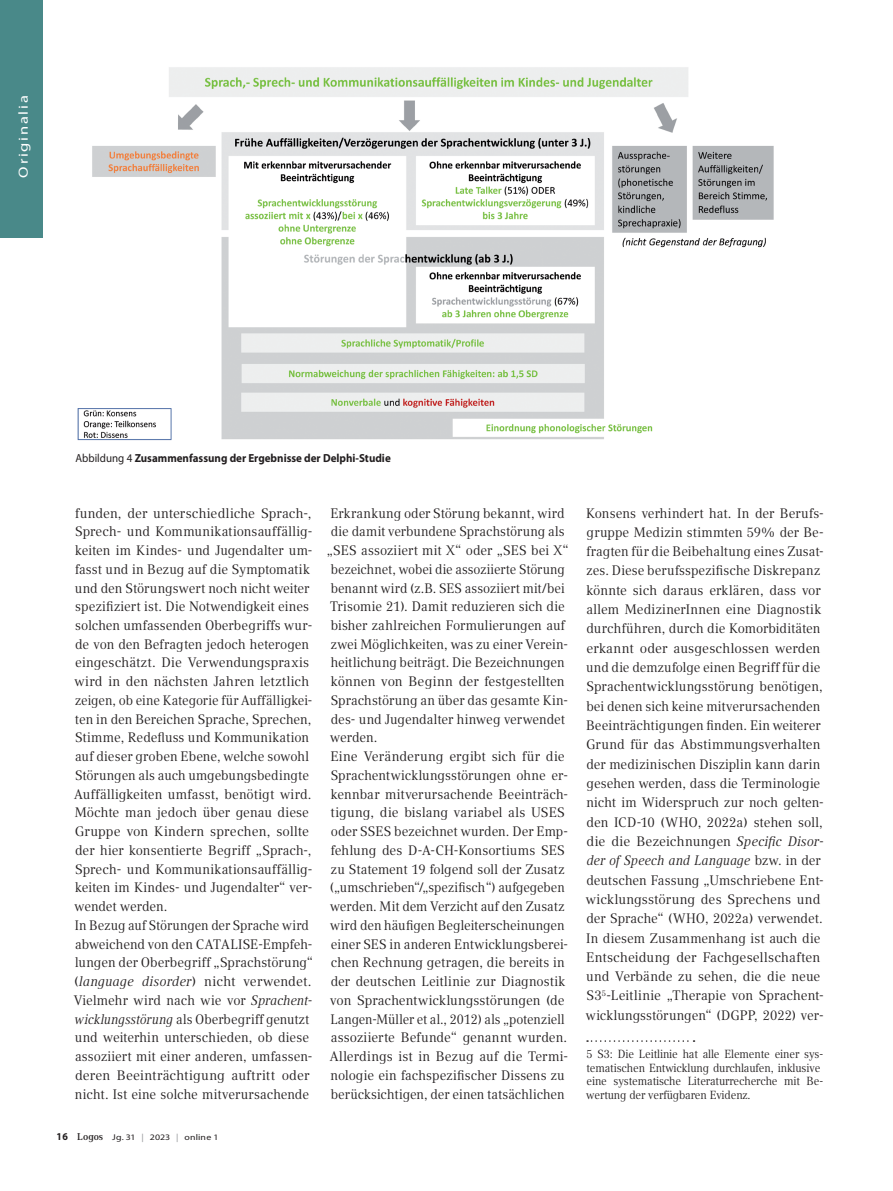
<style>
.page{position:relative;width:893px;height:1191px;background:#fff}
.page>*{position:absolute;margin:0;border:0;box-sizing:border-box;transform-origin:0 0}
.t1{font:13.65px/19.4px "Compatil Text LT Pro";color:#231f20;scale:.96 1}
.t2{font:13.65px/18.8px "Compatil Text LT Pro";color:#231f20}
.t3{font:13.65px "Compatil Text LT Pro";color:#231f20;scale:.95 1}
.t4{font:13.65px "Compatil Text LT Pro";color:#231f20;scale:.93 1}
.t5{font:13.65px "Compatil Text LT Pro";color:#231f20;scale:.94 1}
.t6{font:13.2px "Myriad Pro";letter-spacing:.105em;color:#fff;scale:1.25 1}
.t7{font:11.7px/13.5px "Compatil Text LT Pro";letter-spacing:-.01em;color:#231f20;scale:.94 1}
.t8{font:700 11.7px "Myriad Pro";color:#231f20;scale:.94 1}
.t9{font:700 10.5px "Myriad Pro";color:#231f20;scale:.94 1}
.t10{font:8.4px "Myriad Pro";letter-spacing:.015em;color:#231f20;scale:1.18 1}
.s1{font-weight:400}
.s2{font-style:italic}
.s3{font-family:"Compatil Text LT Pro";font-weight:700;font-size:9.75px}
.s4{color:#939598}
</style>
<div class="page">
<div style="left:0;top:0;width:43px;height:238px;background:#498989"></div>
<svg style="left:587px;top:1040px;width:107px;height:1px"></svg>
<img style="left:77px;top:67px;width:697px;height:374px">
<p class="t6" style="left:15px;top:178px;width:67px;rotate:-90deg">Originalia</p>
<p class="t8" style="left:75px;top:451px;width:337px"><span class="s1">Abbildung 4</span> Zusammenfassung der Ergebnisse der Delphi-Studie</p>
<p class="t2" style="left:74px;top:503px;width:241px">funden, der unterschiedliche Sprach-, Sprech- und Kommunikationsauffällig&shy;keiten im Kindes- und Jugendalter um&shy;fasst und in Bezug auf die Symptomatik und den Störungswert noch nicht weiter spezifiziert ist. Die Notwendigkeit eines solchen umfassenden Oberbegriffs wur&shy;de von den Befragten jedoch heterogen eingeschätzt. Die Verwendungspraxis wird in den nächsten Jahren letztlich zeigen, ob eine Kategorie für Auffälligkei&shy;ten in den Bereichen Sprache, Sprechen, Stimme, Redefluss und Kommunikation auf dieser groben Ebene, welche sowohl Störungen als auch umgebungsbedingte Auffälligkeiten umfasst, benötigt wird.<br>Möchte man jedoch über genau diese Gruppe von Kindern sprechen, sollte der hier konsentierte Begriff „Sprach-, Sprech- und Kommunikationsauffällig&shy;keiten im Kindes- und Jugendalter“ ver&shy;wendet werden.<br>In Bezug auf Störungen der Sprache wird abweichend von den CATALISE-Empfeh&shy;lungen der Oberbegriff „Sprachstörung“ (<span class="s2">language disorder</span>) nicht verwendet.<br>Vielmehr wird nach wie vor <span class="s2">Sprachent&shy;wicklungsstörung</span> als Oberbegriff genutzt und weiterhin unterschieden, ob diese assoziiert mit einer anderen, umfassen&shy;deren Beeinträchtigung auftritt oder nicht. Ist eine solche mitverursachende</p>
<p class="t1" style="left:330px;top:503px;width:246px">Erkrankung oder Störung bekannt, wird</p>
<p class="t3" style="left:331px;top:523px;width:248px">die damit verbundene Sprachstörung als</p>
<p class="t1" style="left:327px;top:541px;width:254px">„SES assoziiert mit X“ oder „SES bei X“</p>
<p class="t4" style="left:331px;top:561px;width:253px">bezeichnet, wobei die assoziierte Störung</p>
<p class="t5" style="left:331px;top:580px;width:250px">benannt wird (z.B. SES assoziiert mit/bei</p>
<p class="t1" style="left:330px;top:597px;width:246px">Trisomie 21). Damit reduzieren sich die</p>
<p class="t1" style="left:331px;top:616px;width:245px">bisher zahlreichen Formulierungen auf</p>
<p class="t1" style="left:331px;top:634px;width:248px">zwei Möglichkeiten, was zu einer Verein-</p>
<p class="t3" style="left:331px;top:655px;width:248px">heitlichung beiträgt. Die Bezeichnungen</p>
<p class="t2" style="left:331px;top:672px;width:235px">können von Beginn der festgestellten</p>
<p class="t1" style="left:331px;top:690px;width:249px">Sprachstörung an über das gesamte Kin-</p>
<p class="t1" style="left:331px;top:709px;width:245px">des- und Jugendalter hinweg verwendet</p>
<p class="t1" style="left:330px;top:728px;width:51px">werden.</p>
<p class="t2" style="left:330px;top:747px;width:236px">Eine Veränderung ergibt sich für die</p>
<p class="t1" style="left:331px;top:765px;width:249px">Sprachentwicklungsstörungen ohne er-</p>
<p class="t1" style="left:331px;top:784px;width:249px">kennbar mitverursachende Beeinträch-</p>
<p class="t2" style="left:331px;top:803px;width:236px">tigung, die bislang variabel als USES</p>
<p class="t1" style="left:331px;top:822px;width:249px">oder SSES bezeichnet wurden. Der Emp-</p>
<p class="t2" style="left:331px;top:841px;width:236px">fehlung des D-A-CH-Konsortiums SES</p>
<p class="t1" style="left:331px;top:859px;width:245px">zu Statement 19 folgend soll der Zusatz</p>
<p class="t4" style="left:330px;top:879px;width:254px">(„umschrieben“/„spezifisch“) aufgegeben</p>
<p class="t3" style="left:330px;top:898px;width:248px">werden. Mit dem Verzicht auf den Zusatz</p>
<p class="t3" style="left:330px;top:917px;width:248px">wird den häufigen Begleiterscheinungen</p>
<p class="t3" style="left:331px;top:936px;width:251px">einer SES in anderen Entwicklungsberei-</p>
<p class="t1" style="left:331px;top:953px;width:245px">chen Rechnung getragen, die bereits in</p>
<p class="t1" style="left:331px;top:972px;width:246px">der deutschen Leitlinie zur Diagnostik</p>
<p class="t2" style="left:330px;top:991px;width:236px">von Sprachentwicklungsstörungen (de</p>
<p class="t4" style="left:330px;top:1011px;width:253px">Langen-Müller et al., 2012) als „potenziell</p>
<p class="t2" style="left:331px;top:1028px;width:238px">assoziierte Befunde“ genannt wurden.</p>
<p class="t2" style="left:330px;top:1047px;width:240px">Allerdings ist in Bezug auf die Termi-</p>
<p class="t1" style="left:331px;top:1065px;width:245px">nologie ein fachspezifischer Dissens zu</p>
<p class="t3" style="left:331px;top:1086px;width:248px">berücksichtigen, der einen tatsächlichen</p>
<p class="t9" style="left:57px;top:1129px;width:14px">16</p>
<p class="t10" style="left:82px;top:1132px;width:163px"><span class="s3">Logos</span> Jg. 30 <span class="s4">|</span> Ausg. 4 <span class="s4">|</span> 2022 <span class="s4">|</span> 244 - 256</p>
<p class="t10" style="left:77px;top:1132px;width:121px"><span class="s3">Logos</span> Jg. 31 <span class="s4">|</span> 2023 <span class="s4">|</span> online 1</p>
<p class="t1" style="left:586px;top:503px;width:249px">Konsens verhindert hat. In der Berufs&shy;gruppe Medizin stimmten 59% der Be&shy;fragten für die Beibehaltung eines Zusat&shy;zes. Diese berufsspezifische Diskrepanz könnte sich daraus erklären, dass vor allem MedizinerInnen eine Diagnostik durchführen, durch die Komorbiditäten erkannt oder ausgeschlossen werden und die demzufolge einen Begriff für die Sprachentwicklungsstörung benötigen, bei denen sich keine mitverursachenden Beeinträchtigungen finden. Ein weiterer Grund für das Abstimmungsverhalten der medizinischen Disziplin kann darin gesehen werden, dass die Terminologie nicht im Widerspruch zur noch gelten&shy;den ICD-10 (WHO, 2022a) stehen soll, die die Bezeichnungen <span class="s2">Specific Disor&shy;der of Speech and Language</span> bzw. in der deutschen Fassung „Umschriebene Ent&shy;wicklungsstörung des Sprechens und der Sprache“ (WHO, 2022a) verwendet.<br>In diesem Zusammenhang ist auch die Entscheidung der Fachgesellschaften und Verbände zu sehen, die die neue S3<sup>5</sup>-Leitlinie „Therapie von Sprachent&shy;wicklungsstörungen“ (DGPP, 2022) ver-</p>
<p class="t7" style="left:586px;top:1047px;width:254px">5 S3: Die Leitlinie hat alle Elemente einer sys&shy;tematischen Entwicklung durchlaufen, inklusive eine systematische Literaturrecherche mit Be&shy;wertung der verfügbaren Evidenz.</p>
</div>
